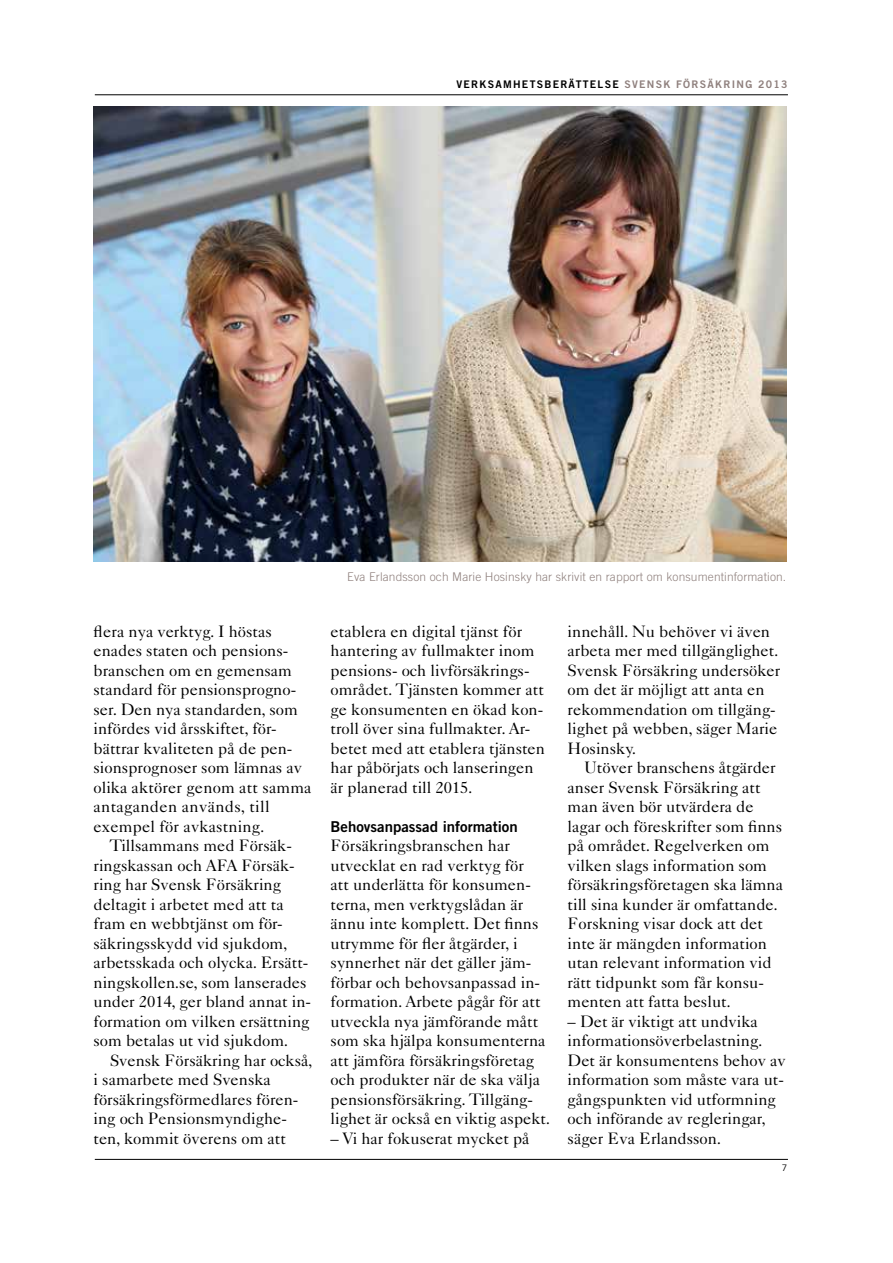
<style>
.page{position:relative;width:893px;height:1263px;background:#fff}
.page>*{position:absolute;margin:0;border:0;box-sizing:border-box;transform-origin:0 0}
.t1{font:16.5px/19.5px "Caslon 540 LT Std";color:#000}
.t2{font:15px "Trade Gothic LT Std Bd 2";color:#000}
.t3{font:300 12px "Trade Gothic LT Std";letter-spacing:.01em;color:#8f807d}
.t4{font:10.5px "Trade Gothic LT Std Bd 2";letter-spacing:.12em;color:#000}
.t5{font:10.5px "Trade Gothic LT Std Bd 2";letter-spacing:.12em;color:#8f807d}
.t6{font:9px "Trade Gothic LT Std";color:#000}
</style>
<div class="page">
<hr style="left:95px;top:95px;width:693px;height:1px;background:#000">
<hr style="left:95px;top:1159px;width:693px;height:1px;background:#000">
<img style="left:94px;top:106px;width:693px;height:456px">
<p class="t4" style="left:456px;top:78px;width:9px">VERKS</p>
<p class="t4" style="left:495px;top:78px;width:66px">AMHETSBERÄ</p>
<p class="t4" style="left:576px;top:78px;width:37px">TTELSE</p>
<p class="t5" style="left:624px;top:78px;width:17px">SVENSK</p>
<p class="t5" style="left:676px;top:78px;width:9px">FÖRSÄKRING</p>
<p class="t5" style="left:758px;top:78px;width:31px">2013</p>
<p class="t1" style="left:94px;top:621px;width:220px">flera nya verktyg. I höstas enades staten och pensions&shy;branschen om en gemensam standard för pensionsprogno&shy;ser. Den nya standarden, som infördes vid årsskiftet, för&shy;bättrar kvaliteten på de pen&shy;sionsprognoser som lämnas av olika aktörer genom att samma antaganden används, till exempel för avkastning.</p>
<p class="t1" style="left:94px;top:836px;width:219px;text-indent:16px">Tillsammans med Försäk&shy;ringskassan och AFA Försäk&shy;ring har Svensk Försäkring deltagit i arbetet med att ta fram en webbtjänst om för&shy;säkringsskydd vid sjukdom, arbetsskada och olycka. Ersätt&shy;ningskollen.se, som lanserades under 2014, ger bland annat in&shy;formation om vilken ersättning som betalas ut vid sjukdom.</p>
<p class="t1" style="left:94px;top:1050px;width:221px;text-indent:16px">Svensk Försäkring har också, i samarbete med Svenska försäkringsförmedlares fören&shy;ing och Pensionsmyndighe&shy;ten, kommit överens om att</p>
<p class="t3" style="left:347px;top:569px;width:440px">Eva Erlandsson och Marie Hosinsky har skrivit en rapport om konsumentinformation.</p>
<p class="t1" style="left:331px;top:621px;width:216px">etablera en digital tjänst för hantering av fullmakter inom pensions- och livförsäkrings&shy;området. Tjänsten kommer att ge konsumenten en ökad kon&shy;troll över sina fullmakter. Ar&shy;betet med att etablera tjänsten har påbörjats och lanseringen är planerad till 2015.</p>
<p class="t2" style="left:331px;top:817px;width:189px">BEHOVSANPASSAD INFORMATION</p>
<p class="t1" style="left:331px;top:836px;width:221px">Försäkringsbranschen har utvecklat en rad verktyg för<br>att underlätta för konsumen&shy;terna, men verktygslådan är ännu inte komplett. Det finns utrymme för fler åtgärder, i synnerhet när det gäller jäm&shy;förbar och behovsanpassad in&shy;formation. Arbete pågår för att utveckla nya jämförande mått som ska hjälpa konsumenterna att jämföra försäkringsföretag och produkter när de ska välja pensionsförsäkring. Tillgäng&shy;lighet är också en viktig aspekt.</p>
<p class="t1" style="left:331px;top:1128px;width:201px">– Vi har fokuserat mycket på</p>
<p class="t1" style="left:568px;top:621px;width:214px">innehåll. Nu behöver vi även arbeta mer med tillgänglighet.<br>Svensk Försäkring undersöker om det är möjligt att anta en rekommendation om tillgäng&shy;lighet på webben, säger Marie<br>Hosinsky.</p>
<p class="t1" style="left:568px;top:758px;width:217px;text-indent:16px">Utöver branschens åtgärder anser Svensk Försäkring att man även bör utvärdera de lagar och föreskrifter som finns på området. Regelverken om vilken slags information som försäkringsföretagen ska lämna till sina kunder är omfattande.<br>Forskning visar dock att det inte är mängden information utan relevant information vid rätt tidpunkt som får konsu&shy;menten att fatta beslut.</p>
<p class="t1" style="left:568px;top:1011px;width:220px">– Det är viktigt att undvika informationsöverbelastning.<br>Det är konsumentens behov av information som måste vara ut&shy;gångspunkten vid utformning och införande av regleringar, säger Eva Erlandsson.</p>
<p class="t6" style="left:782px;top:1162px;width:7px">7</p>
</div>
